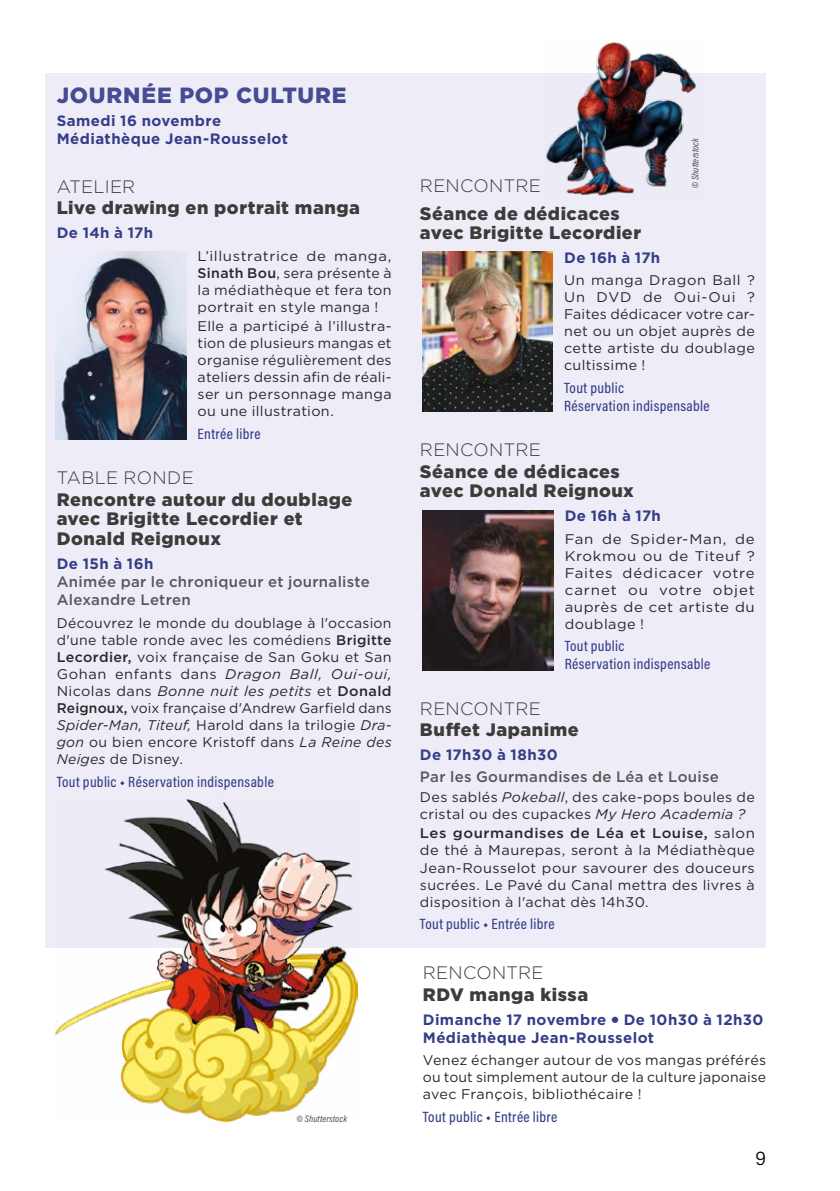
<style>
.page{position:relative;width:840px;height:1191px;background:#fff}
.page>*{position:absolute;margin:0;border:0;box-sizing:border-box;transform-origin:0 0}
.t1{font:900 22px "Gotham";letter-spacing:.035em;color:#474b93}
.t2{font:300 20px "Acumin Pro";color:#000}
.t3{font:900 18px/19.4px "Gotham";letter-spacing:.03em;color:#3c3c3b}
.t4{font:300 18px "Gotham";letter-spacing:.01em;color:#3c3c3b}
.t5{font:500 15px/18px "Acumin Pro Cond";letter-spacing:.025em;color:#363d89}
.t6{font:700 15px/18px "Gotham";letter-spacing:.03em;color:#363d89}
.t7{font:500 15px/18px "Gotham";letter-spacing:.02em;color:#575756}
.t8{font:14px/17px "Gotham";letter-spacing:.025em;color:#282827;text-align:justify}
.t9{font:14px/17px "Gotham";letter-spacing:.025em;color:#282827;text-align:justify;scale:1.06 1}
.t10{font:14px/17px "Gotham";letter-spacing:.025em;color:#282827;text-align:justify;scale:1.04 1}
.t11{font:14px/17px "Gotham";letter-spacing:.025em;color:#282827;text-align:justify;scale:1.07 1}
.t12{font:italic 9.6px "Acumin Pro Cond";letter-spacing:.015em;color:#4a4a49}
.s1{font-weight:500}
.s2{font-style:italic}
.s3{font-family:"Bree";font-weight:300;font-size:12px}
</style>
<div class="page">
<div style="left:45px;top:74px;width:720px;height:874px;background:#eeedf7"></div>
<img style="left:422px;top:252px;width:130px;height:159px">
<img style="left:422px;top:511px;width:131px;height:159px">
<img style="left:56px;top:252px;width:130px;height:188px">
<img style="left:54px;top:798px;width:303px;height:323px">
<img style="left:544px;top:42px;width:163px;height:154px">
<h1 class="t1" style="left:57px;top:80px;width:291px">JOURNÉE POP CULTURE</h1>
<p class="t6" style="left:57px;top:112px;width:233px">Samedi 16 novembre<br>Médiathèque Jean-Rousselot</p>
<p class="t4" style="left:57px;top:175px;width:80px">ATELIER</p>
<p class="t3" style="left:57px;top:198px;width:304px">Live drawing en portrait manga</p>
<p class="t6" style="left:57px;top:223px;width:98px">De 14h à 17h</p>
<p class="t9" style="left:197px;top:247px;width:184px">L’illustratrice de manga, <span class="s1">Sinath Bou</span>, sera présente à la médiathèque et fera ton portrait en style manga !</p>
<p class="t8" style="left:197px;top:318px;width:195px">Elle a participé à l’illustra&shy;tion de plusieurs mangas et organise régulièrement des ateliers dessin afin de réali&shy;ser un personnage manga ou une illustration.</p>
<p class="t5" style="left:197px;top:424px;width:65px">Entrée libre</p>
<p class="t4" style="left:57px;top:466px;width:138px">TABLE RONDE</p>
<p class="t3" style="left:57px;top:490px;width:297px">Rencontre autour du doublage avec Brigitte Lecordier et<br>Donald Reignoux</p>
<p class="t6" style="left:57px;top:554px;width:98px">De 15h à 16h</p>
<p class="t7" style="left:57px;top:573px;width:314px">Animée par le chroniqueur et journaliste<br>Alexandre Letren</p>
<p class="t8" style="left:57px;top:614px;width:336px">Découvrez le monde du doublage à l'occasion d'une table ronde avec les comédiens <span class="s1">Brigitte Lecordier,</span> voix française de San Goku et San Gohan enfants dans <span class="s2">Dragon Ball, Oui-oui, </span>Nicolas dans <span class="s2">Bonne nuit les petits</span> et <span class="s1">Donald Reignoux,</span> voix française d'Andrew Garfield dans <span class="s2">Spider-Man, Titeuf,</span> Harold dans la trilogie <span class="s2">Dra&shy;gon</span> ou bien encore Kristoff dans <span class="s2">La Reine des Neiges</span> de Disney.</p>
<p class="t5" style="left:57px;top:772px;width:218px">Tout public ◆ Réservation indispensable</p>
<p class="t12" style="left:297px;top:1112px;width:52px">© Shutterstock</p>
<p class="t12" style="left:688px;top:188px;width:52px;rotate:-90deg">© Shutterstock</p>
<p class="t4" style="left:420px;top:175px;width:122px">RENCONTRE</p>
<p class="t3" style="left:420px;top:203px;width:222px">Séance de dédicaces avec Brigitte Lecordier</p>
<p class="t6" style="left:564px;top:248px;width:98px">De 16h à 17h</p>
<p class="t10" style="left:564px;top:272px;width:185px">Un manga Dragon Ball ?<br>Un DVD de Oui-Oui ?<br>Faites dédicacer votre car&shy;net ou un objet auprès de cette artiste du doublage cultissime !</p>
<p class="t5" style="left:564px;top:378px;width:147px">Tout public<br>Réservation indispensable</p>
<p class="t4" style="left:420px;top:438px;width:122px">RENCONTRE</p>
<p class="t3" style="left:420px;top:462px;width:215px">Séance de dédicaces avec Donald Reignoux</p>
<p class="t6" style="left:564px;top:507px;width:98px">De 16h à 17h</p>
<p class="t11" style="left:564px;top:530px;width:179px">Fan de Spider-Man, de Krokmou ou de Titeuf ?<br>Faites dédicacer votre carnet ou votre objet auprès de cet artiste du doublage !</p>
<p class="t5" style="left:564px;top:637px;width:147px">Tout public<br>Réservation indispensable</p>
<p class="t4" style="left:420px;top:697px;width:122px">RENCONTRE</p>
<p class="t3" style="left:420px;top:720px;width:160px">Buffet Japanime</p>
<p class="t6" style="left:420px;top:745px;width:139px">De 17h30 à 18h30</p>
<p class="t7" style="left:420px;top:767px;width:300px">Par les Gourmandises de Léa et Louise</p>
<p class="t8" style="left:420px;top:788px;width:336px">Des sablés <span class="s2">Pokeball</span>, des cake-pops boules de cristal ou des cupackes <span class="s2">My Hero Academia ?</span></p>
<p class="t9" style="left:420px;top:824px;width:317px"><span class="s1">Les gourmandises de Léa et Louise,</span> salon de thé à Maurepas, seront à la Médiathèque Jean-Rousselot pour savourer des douceurs sucrées. Le Pavé du Canal mettra des livres à disposition à l'achat dès 14h30.</p>
<p class="t5" style="left:420px;top:914px;width:136px">Tout public ◆ Entrée libre</p>
<p class="t4" style="left:422px;top:961px;width:122px">RENCONTRE</p>
<p class="t3" style="left:422px;top:984px;width:167px">RDV manga kissa</p>
<p class="t6" style="left:422px;top:1010px;width:342px">Dimanche 17 novembre <span class="s3">●</span> De 10h30 à 12h30<br>Médiathèque Jean-Rousselot</p>
<p class="t8" style="left:422px;top:1051px;width:344px">Venez échanger autour de vos mangas préférés ou tout simplement autour de la culture japonaise avec François, bibliothécaire !</p>
<p class="t5" style="left:422px;top:1107px;width:136px">Tout public ◆ Entrée libre</p>
<h2 class="t2" style="left:755px;top:1144px;width:12px">9</h2>
</div>
